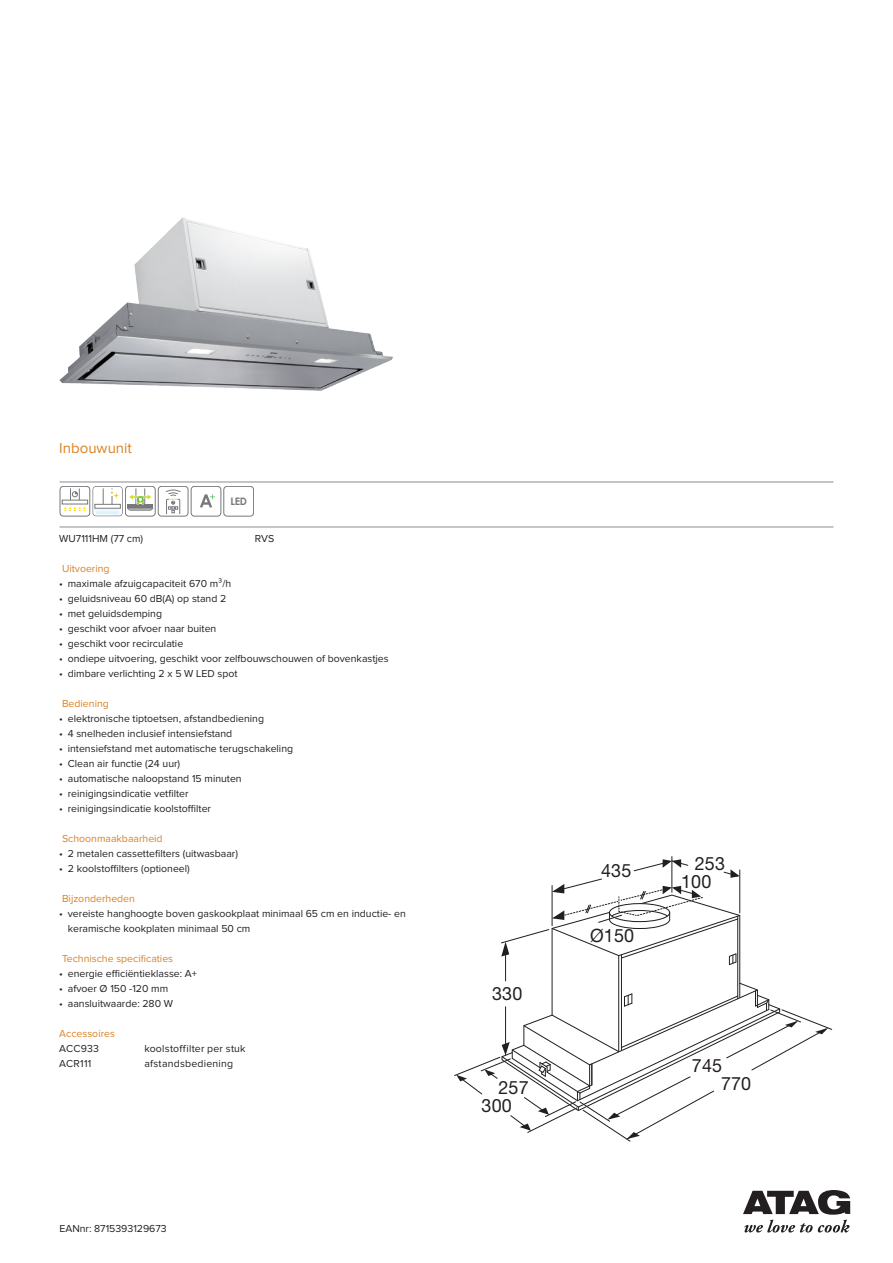
<style>
.page{position:relative;width:893px;height:1263px;background:#fff}
.page>*{position:absolute;margin:0;border:0;box-sizing:border-box;transform-origin:0 0}
.t1{font:18.3px/17.7px "Helvetica Neue";letter-spacing:.01em;color:#231f20}
.Productnaam{font:15px "Proxima Nova";color:#db8225}
.accessoire_overzicht{font:10.5px/15px "Proxima Nova";color:#231f20}
.Producttekst_kop{font:10.5px "Proxima Nova";color:#db8225}
.accessoire_overzicht-2{font:10.5px "Proxima Nova";letter-spacing:.02em;color:#231f20}
.EANnr{font:10.5px "Proxima Nova";color:#231f20}
.Typenummer-kleur-pri{font:10.5px "Proxima Nova";color:#231f20}
.t2{font:700 10.35px "Century Gothic";color:#76787b}
</style>
<div class="page">
<hr style="left:60px;top:482px;width:773px;height:1px;background:#8a8c8f">
<hr style="left:60px;top:527px;width:773px;height:1px;background:#8a8c8f">
<div style="left:60px;top:486px;width:30px;height:30px;border:1px solid #76787b;border-radius:3px"></div>
<div style="left:62px;top:500px;width:26px;height:4px;border:1px solid #76787b"></div>
<svg style="left:64px;top:506px;width:22px;height:5px"></svg>
<svg style="left:70px;top:488px;width:10px;height:12px"></svg>
<div style="left:125px;top:486px;width:30px;height:30px;border:1px solid #76787b;border-radius:3px"></div>
<svg style="left:92px;top:486px;width:62px;height:30px"></svg>
<div style="left:158px;top:486px;width:30px;height:30px;border:1px solid #76787b;border-radius:3px"></div>
<svg style="left:161px;top:489px;width:24px;height:26px"></svg>
<div style="left:191px;top:486px;width:30px;height:30px;border:1px solid #76787b;border-radius:3px"></div>
<svg style="left:200px;top:494px;width:15px;height:13px"></svg>
<div style="left:224px;top:486px;width:30px;height:30px;border:1px solid #76787b;border-radius:3px"></div>
<img style="left:60px;top:217px;width:333px;height:174px">
<hr style="left:618px;top:956px;width:1px;height:95px;background:#231f20">
<hr style="left:621px;top:955px;width:1px;height:95px;background:#231f20">
<hr style="left:737px;top:916px;width:1px;height:83px;background:#231f20">
<hr style="left:505px;top:947px;width:1px;height:34px;background:#231f20">
<hr style="left:672px;top:856px;width:1px;height:36px;background:#231f20">
<svg style="left:454px;top:983px;width:378px;height:159px"></svg>
<svg style="left:501px;top:859px;width:240px;height:106px"></svg>
<svg style="left:743px;top:1190px;width:107px;height:42px"></svg>
<p class="Productnaam" style="left:59px;top:441px;width:74px">Inbouwunit</p>
<p class="t2" style="left:231px;top:493px;width:18px">LED</p>
<p class="Typenummer-kleur-pri" style="left:59px;top:534px;width:85px">WU7111HM (77 cm)</p>
<p class="Typenummer-kleur-pri" style="left:255px;top:534px;width:21px">RVS</p>
<p class="Producttekst_kop" style="left:62px;top:564px;width:49px">Uitvoering</p>
<p class="accessoire_overzicht" style="left:59px;top:576px;width:173px">• maximale afzuigcapaciteit 670 m³/h</p>
<p class="accessoire_overzicht" style="left:59px;top:591px;width:168px">• geluidsniveau 60 dB(A) op stand 2</p>
<p class="accessoire_overzicht" style="left:59px;top:606px;width:104px">• met geluidsdemping</p>
<p class="accessoire_overzicht" style="left:59px;top:621px;width:159px">• geschikt voor afvoer naar buiten</p>
<p class="accessoire_overzicht" style="left:59px;top:636px;width:125px">• geschikt voor recirculatie</p>
<p class="accessoire_overzicht" style="left:59px;top:651px;width:331px">• ondiepe uitvoering, geschikt voor zelfbouwschouwen of bovenkastjes</p>
<p class="accessoire_overzicht" style="left:59px;top:666px;width:180px">• dimbare verlichting 2 x 5 W LED spot</p>
<p class="Producttekst_kop" style="left:62px;top:699px;width:48px">Bediening</p>
<p class="accessoire_overzicht" style="left:59px;top:711px;width:206px">• elektronische tiptoetsen, afstandbediening</p>
<p class="accessoire_overzicht" style="left:59px;top:726px;width:175px">• 4 snelheden inclusief intensiefstand</p>
<p class="accessoire_overzicht" style="left:59px;top:741px;width:235px">• intensiefstand met automatische terugschakeling</p>
<p class="accessoire_overzicht" style="left:59px;top:756px;width:122px">• Clean air functie (24 uur)</p>
<p class="accessoire_overzicht" style="left:59px;top:771px;width:184px">• automatische naloopstand 15 minuten</p>
<p class="accessoire_overzicht" style="left:59px;top:786px;width:131px">• reinigingsindicatie vetfilter</p>
<p class="accessoire_overzicht" style="left:59px;top:801px;width:153px">• reinigingsindicatie koolstoffilter</p>
<p class="Producttekst_kop" style="left:62px;top:834px;width:102px">Schoonmaakbaarheid</p>
<p class="accessoire_overzicht" style="left:59px;top:846px;width:180px">• 2 metalen cassettefilters (uitwasbaar)</p>
<p class="accessoire_overzicht" style="left:59px;top:861px;width:132px">• 2 koolstoffilters (optioneel)</p>
<p class="Producttekst_kop" style="left:62px;top:894px;width:74px">Bijzonderheden</p>
<p class="accessoire_overzicht" style="left:68px;top:906px;width:339px;text-indent:-9px">• vereiste hanghoogte boven gaskookplaat minimaal 65 cm en inductie- en keramische kookplaten minimaal 50 cm</p>
<p class="Producttekst_kop" style="left:62px;top:954px;width:113px">Technische specificaties</p>
<p class="accessoire_overzicht" style="left:59px;top:966px;width:139px">• energie efficiëntieklasse: A+</p>
<p class="accessoire_overzicht" style="left:59px;top:981px;width:110px">• afvoer Ø 150 -120 mm</p>
<p class="accessoire_overzicht" style="left:59px;top:996px;width:115px">• aansluitwaarde: 280 W</p>
<p class="Producttekst_kop" style="left:59px;top:1029px;width:57px">Accessoires</p>
<p class="accessoire_overzicht" style="left:59px;top:1041px;width:41px">ACC933</p>
<p class="accessoire_overzicht-2" style="left:144px;top:1044px;width:103px">koolstoffilter per stuk</p>
<p class="accessoire_overzicht" style="left:59px;top:1056px;width:34px">ACR111</p>
<p class="accessoire_overzicht-2" style="left:144px;top:1059px;width:90px">afstandsbediening</p>
<p class="EANnr" style="left:60px;top:1224px;width:109px">EANnr: 8715393129673</p>
<p class="t1" style="left:492px;top:984px;width:32px">330</p>
<p class="t1" style="left:498px;top:1078px;width:32px">257</p>
<p class="t1" style="left:482px;top:1096px;width:32px">300</p>
<p class="t1" style="left:601px;top:862px;width:32px">435</p>
<p class="t1" style="left:590px;top:926px;width:46px">Ø150</p>
<p class="t1" style="left:681px;top:855px;width:45px;text-indent:14px">253<br>100</p>
<p class="t1" style="left:721px;top:1056px;width:32px;text-indent:-29px">745<br>770</p>
</div>
